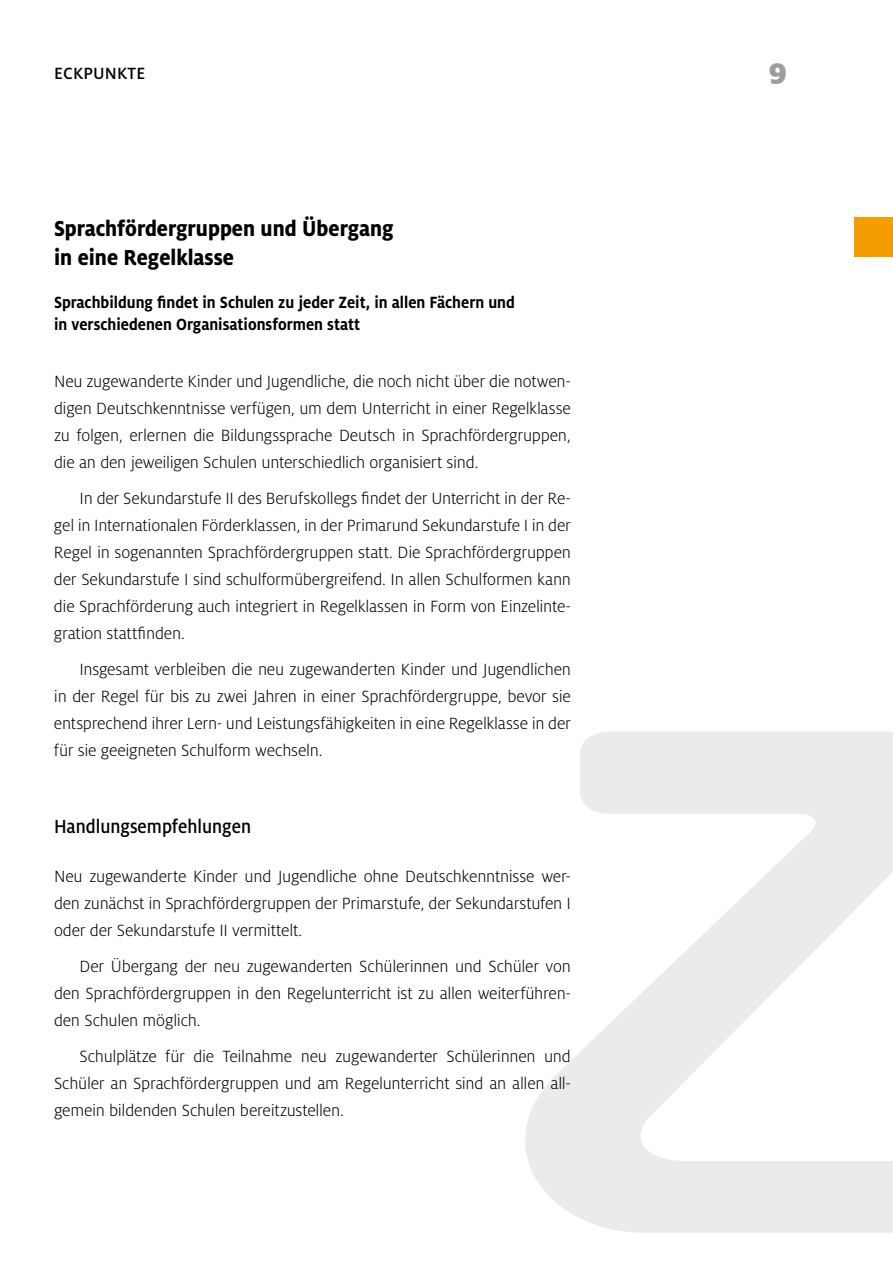
<style>
.page{position:relative;width:893px;height:1263px;background:#fff}
.page>*{position:absolute;margin:0;border:0;box-sizing:border-box;transform-origin:0 0}
.t1{font:900 31.5px "Milo OT";color:#9d9d9c}
.t2{font:800 24px/28.8px "Milo OT";color:#000;scale:.9 1}
.t3{font:500 21px "Milo OT";color:#000;scale:.9 1}
.t4{font:300 18px/27px "Milo OT";letter-spacing:-.015em;color:#000;text-align:justify}
.t5{font:700 18px/21.6px "Milo OT";color:#000;scale:.9 1}
.t6{font:500 18px "Milo OT";letter-spacing:.01em;color:#000}
</style>
<div class="page">
<svg style="left:525px;top:731px;width:368px;height:502px"></svg>
<div style="left:855px;top:217px;width:38px;height:40px;background:#f59c00"></div>
<p class="t6" style="left:54px;top:63px;width:93px">ECKPUNKTE</p>
<h1 class="t1" style="left:769px;top:51px;width:19px">9</h1>
<h2 class="t2" style="left:54px;top:214px;width:379px">Sprachfördergruppen und Übergang in eine Regelklasse</h2>
<p class="t5" style="left:54px;top:292px;width:514px">Sprachbildung findet in Schulen zu jeder Zeit, in allen Fächern und in verschiedenen Organisationsformen statt</p>
<p class="t4" style="left:54px;top:368px;width:518px">Neu zugewanderte Kinder und Jugendliche, die noch nicht über die notwen&shy;digen Deutschkenntnisse verfügen, um dem Unterricht in einer Regelklasse zu folgen, erlernen die Bildungssprache Deutsch in Sprachfördergruppen, die an den jeweiligen Schulen unterschiedlich organisiert sind.</p>
<p class="t4" style="left:54px;top:485px;width:518px;text-indent:26px">In der Sekundarstufe II des Berufskollegs findet der Unterricht in der Re&shy;gel in Internationalen Förderklassen, in der Primarund Sekundarstufe I in der Regel in sogenannten Sprachfördergruppen statt. Die Sprachfördergruppen der Sekundarstufe I sind schulformübergreifend. In allen Schulformen kann die Sprachförderung auch integriert in Regelklassen in Form von Einzelinte&shy;gration stattfinden.</p>
<p class="t4" style="left:54px;top:656px;width:518px;text-indent:26px">Insgesamt verbleiben die neu zugewanderten Kinder und Jugendlichen in der Regel für bis zu zwei Jahren in einer Sprachfördergruppe, bevor sie entsprechend ihrer Lern- und Leistungsfähigkeiten in eine Regelklasse in der für sie geeigneten Schulform wechseln.</p>
<p class="t3" style="left:54px;top:815px;width:220px">Handlungsempfehlungen</p>
<p class="t4" style="left:54px;top:863px;width:518px">Neu zugewanderte Kinder und Jugendliche ohne Deutschkenntnisse wer&shy;den zunächst in Sprachfördergruppen der Primarstufe, der Sekundarstufen I oder der Sekundarstufe II vermittelt.</p>
<p class="t4" style="left:54px;top:953px;width:518px;text-indent:26px">Der Übergang der neu zugewanderten Schülerinnen und Schüler von den Sprachfördergruppen in den Regelunterricht ist zu allen weiterführen&shy;den Schulen möglich.</p>
<p class="t4" style="left:54px;top:1043px;width:518px;text-indent:26px">Schulplätze für die Teilnahme neu zugewanderter Schülerinnen und Schüler an Sprachfördergruppen und am Regelunterricht sind an allen all&shy;gemein bildenden Schulen bereitzustellen.</p>
</div>
